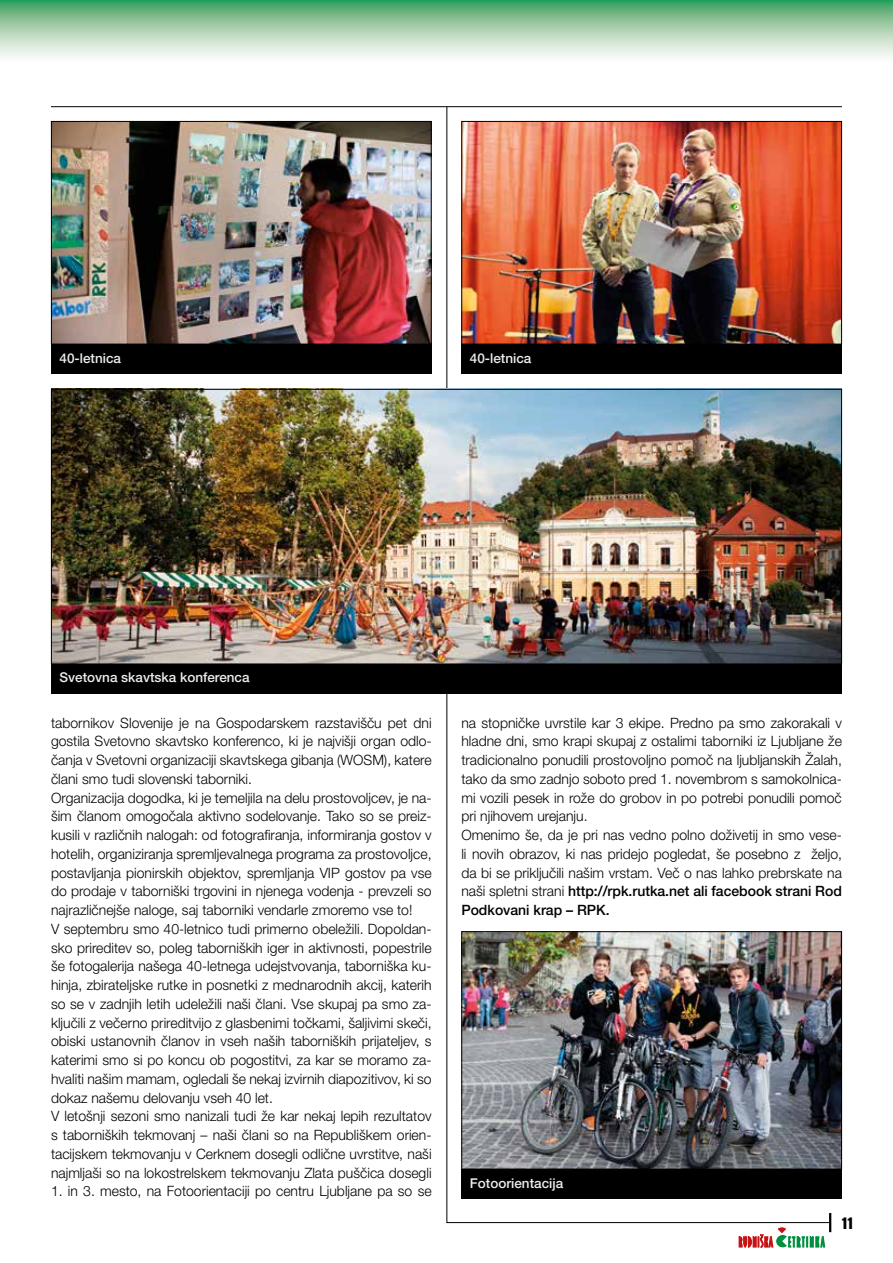
<style>
.page{position:relative;width:893px;height:1263px;background:#fff}
.page>*{position:absolute;margin:0;border:0;box-sizing:border-box;transform-origin:0 0}
.t1{font:900 16.5px "Interstate Cond";color:#000}
.t2{font:300 14.25px/18.8px "Helvetica Neue LT Pro";color:#000}
.t3{font:500 13.5px "Helvetica Neue LT Pro";color:#ededed}
.s1{font-weight:500}
</style>
<div class="page">
<svg style="left:0;top:0;width:893px;height:57px;background:#a1ceac"></svg>
<svg style="left:446px;top:107px;width:384px;height:1116px"></svg>
<hr style="left:51px;top:106px;width:791px;height:1px;background:#000">
<svg style="left:739px;top:1213px;width:92px;height:35px"></svg>
<img style="left:53px;top:123px;width:377px;height:219px">
<div style="left:51px;top:121px;width:381px;height:223px;border:1px solid #000"></div>
<img style="left:53px;top:391px;width:787px;height:271px">
<img style="left:463px;top:933px;width:377px;height:234px">
<div style="left:461px;top:931px;width:381px;height:238px;border:1px solid #000"></div>
<img style="left:463px;top:123px;width:377px;height:219px">
<div style="left:461px;top:121px;width:381px;height:223px;border:1px solid #000"></div>
<div style="left:51px;top:344px;width:381px;height:30px;background:#000"></div>
<div style="left:51px;top:664px;width:791px;height:30px;background:#000"></div>
<div style="left:461px;top:1169px;width:381px;height:30px;background:#000"></div>
<div style="left:461px;top:344px;width:381px;height:30px;background:#000"></div>
<p class="t3" style="left:60px;top:350px;width:63px">40-letnica</p>
<p class="t3" style="left:470px;top:350px;width:63px">40-letnica</p>
<p class="t3" style="left:60px;top:670px;width:192px">Svetovna skavtska konferenca</p>
<p class="t2" style="left:51px;top:713px;width:382px">tabornikov Slovenije je na Gospodarskem razstavišču pet dni gostila Svetovno skavtsko konferenco, ki je najvišji organ odlo&shy;čanja v Svetovni organizaciji skavtskega gibanja (WOSM), katere člani smo tudi slovenski taborniki.<br>Organizacija dogodka, ki je temeljila na delu prostovoljcev, je na&shy;šim članom omogočala aktivno sodelovanje. Tako so se preiz&shy;kusili v različnih nalogah: od fotografiranja, informiranja gostov v hotelih, organiziranja spremljevalnega programa za prostovoljce, postavljanja pionirskih objektov, spremljanja VIP gostov pa vse do prodaje v taborniški trgovini in njenega vodenja - prevzeli so najrazličnejše naloge, saj taborniki vendarle zmoremo vse to!<br>V septembru smo 40-letnico tudi primerno obeležili. Dopoldan&shy;sko prireditev so, poleg taborniških iger in aktivnosti, popestrile še fotogalerija našega 40-letnega udejstvovanja, taborniška ku&shy;hinja, zbirateljske rutke in posnetki z mednarodnih akcij, katerih so se v zadnjih letih udeležili naši člani. Vse skupaj pa smo za&shy;ključili z večerno prireditvijo z glasbenimi točkami, šaljivimi skeči, obiski ustanovnih članov in vseh naših taborniških prijateljev, s katerimi smo si po koncu ob pogostitvi, za kar se moramo za&shy;hvaliti našim mamam, ogledali še nekaj izvirnih diapozitivov, ki so dokaz našemu delovanju vseh 40 let.<br>V letošnji sezoni smo nanizali tudi že kar nekaj lepih rezultatov s taborniških tekmovanj – naši člani so na Republiškem orien&shy;tacijskem tekmovanju v Cerknem dosegli odlične uvrstitve, naši najmljaši so na lokostrelskem tekmovanju Zlata puščica dosegli</p>
<p class="t2" style="left:51px;top:1182px;width:382px">1. in 3. mesto, na Fotoorientaciji po centru Ljubljane pa so se</p>
<p class="t2" style="left:461px;top:713px;width:382px">na stopničke uvrstile kar 3 ekipe. Predno pa smo zakorakali v hladne dni, smo krapi skupaj z ostalimi taborniki iz Ljubljane že tradicionalno ponudili prostovoljno pomoč na ljubljanskih Žalah, tako da smo zadnjo soboto pred 1. novembrom s samokolnica&shy;mi vozili pesek in rože do grobov in po potrebi ponudili pomoč pri njihovem urejanju.<br>Omenimo še, da je pri nas vedno polno doživetij in smo vese&shy;li novih obrazov, ki nas pridejo pogledat, še posebno z željo, da bi se priključili našim vrstam. Več o nas lahko prebrskate na naši spletni strani <span class="s1">http://rpk.rutka.net ali facebook strani Rod Podkovani krap – RPK.</span></p>
<p class="t3" style="left:470px;top:1175px;width:95px">Fotoorientacija</p>
<p class="t1" style="left:842px;top:1214px;width:12px">11</p>
</div>
